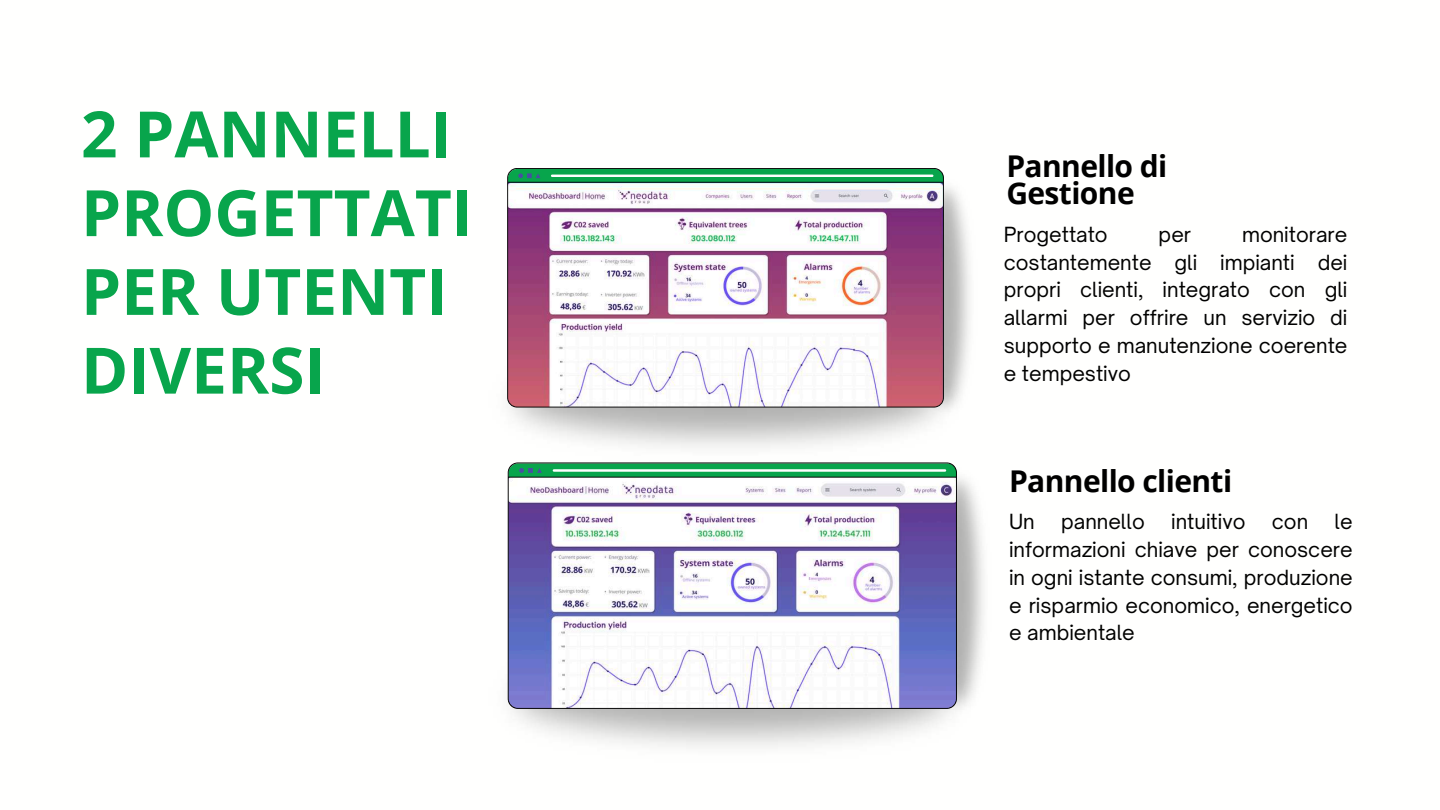
<style>
.page{position:relative;width:1440px;height:810px;background:#fff}
.page>*{position:absolute;margin:0;border:0;box-sizing:border-box;transform-origin:0 0}
.t1{font:700 64px/78.8px "Open Sans";color:#08a54c}
.t2{font:700 30px/27px "Open Sans";letter-spacing:-.02em;color:#000}
.t3{font:20px/27.8px "Open Sauce One";color:#000;text-align:justify}
</style>
<div class="page">
<svg style="left:507px;top:168px;width:437px;height:240px"></svg>
<svg style="left:508px;top:169px;width:436px;height:14px;background:#11994f"></svg>
<hr style="left:551px;top:175px;width:382px;height:2px;background:#fff">
<svg style="left:508px;top:462px;width:449px;height:247px"></svg>
<svg style="left:509px;top:463px;width:448px;height:15px;background:#14954d"></svg>
<hr style="left:553px;top:469px;width:393px;height:3px;background:#fff">
<h1 class="t1" style="left:81px;top:93px;width:394px">2 PANNELLI<br>PROGETTATI<br>PER UTENTI<br>DIVERSI</h1>
<h2 class="t2" style="left:1006px;top:152px;width:162px">Pannello di<br>Gestione</h2>
<p class="t3" style="left:1004px;top:220px;width:345px;text-indent:238px">monitorare costantemente gli impianti dei propri clienti, integrato con gli allarmi per offrire un servizio di supporto e manutenzione coerente e tempestivo</p>
<p class="t3" style="left:1004px;top:220px;width:106px">Progettato</p>
<p class="t3" style="left:1159px;top:220px;width:34px">per</p>
<h2 class="t2" style="left:1009px;top:467px;width:225px">Pannello clienti</h2>
<p class="t3" style="left:1009px;top:508px;width:27px">Un</p>
<p class="t3" style="left:1061px;top:508px;width:85px">pannello</p>
<p class="t3" style="left:1171px;top:508px;width:76px">intuitivo</p>
<p class="t3" style="left:1272px;top:508px;width:38px">con</p>
<p class="t3" style="left:1009px;top:508px;width:345px;text-indent:326px">le informazioni chiave per conoscere in ogni istante consumi, produzione e risparmio economico, energetico e ambientale</p>
</div>
